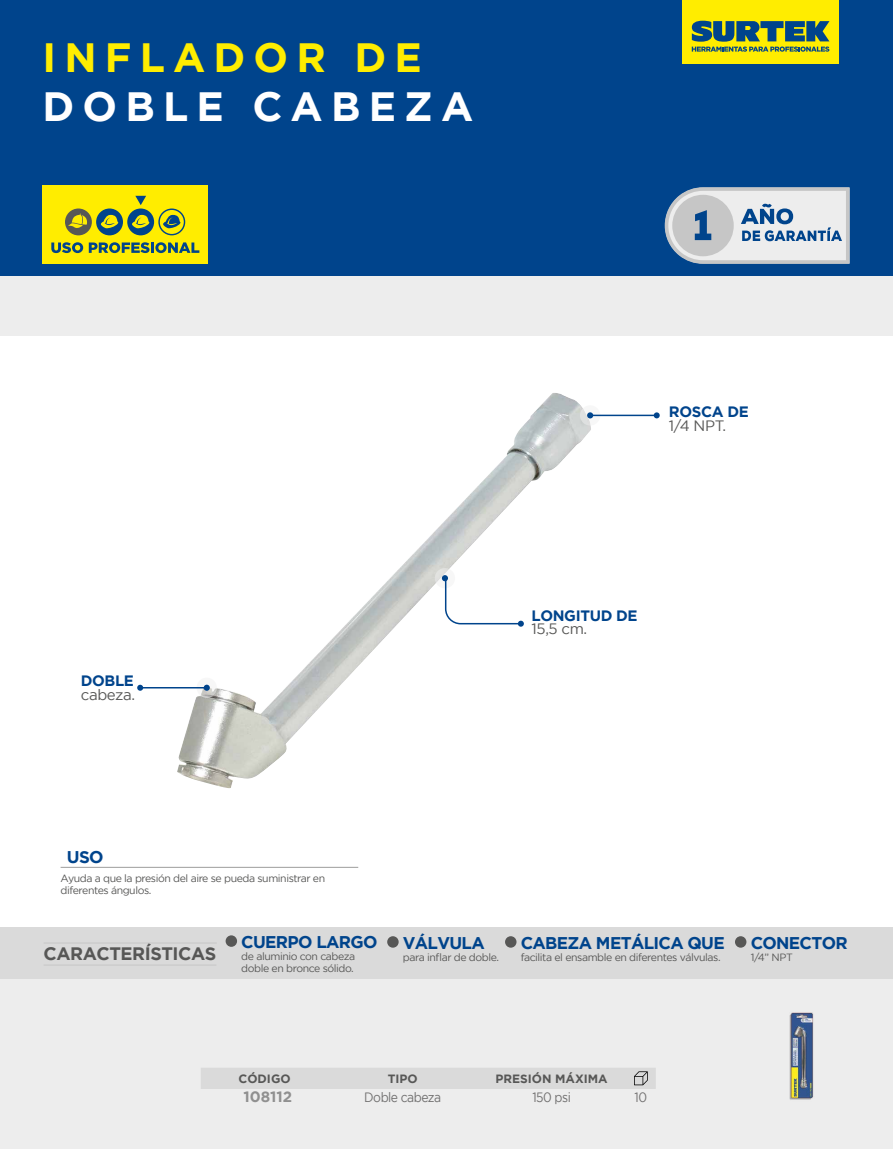
<style>
.page{position:relative;width:893px;height:1149px;background:#fff}
.page>*{position:absolute;margin:0;border:0;box-sizing:border-box;transform-origin:0 0}
.t1{font:700 40.8px "Gotham";letter-spacing:.2em;color:#fff}
.t2{font:700 40.8px "Gotham";letter-spacing:.2em;color:#ffed00}
.t3{font:700 18px "Gotham";letter-spacing:-.025em;color:#575756}
.t4{font:700 16.95px "Gotham";letter-spacing:-.04em;color:#00448c}
.t5{font:700 15px "Gotham";letter-spacing:-.025em;color:#00448c}
.t6{font:15px "Gotham";letter-spacing:-.025em;color:#575756}
.t7{font:700 15px "Gotham";color:#909090}
.t8{font:13.5px "Gotham";letter-spacing:-.04em;color:#706f6f;scale:.9 1}
.t9{font:700 12px "Gotham";color:#575756}
.t10{font:10.5px/12px "Gotham";letter-spacing:-.04em;color:#575756}
</style>
<div class="page">
<div style="left:0;top:0;width:893px;height:276px;background:#00448c"></div>
<div style="left:0;top:276px;width:893px;height:60px;background:#ededed"></div>
<div style="left:682px;top:0;width:157px;height:64px;background:#ffed00"></div>
<svg style="left:692px;top:21px;width:137px;height:31px"></svg>
<div style="left:0;top:935px;width:893px;height:213px;background:#ededed"></div>
<div style="left:0;top:927px;width:893px;height:51px;background:#dadada"></div>
<hr style="left:44px;top:942px;width:173px;height:1px;background:#c6c6c6">
<hr style="left:44px;top:964px;width:172px;height:1px;background:#c6c6c6">
<div style="left:226px;top:935px;width:11px;height:11px;background:#575756;border-radius:50%"></div>
<div style="left:387px;top:935px;width:12px;height:12px;background:#575756;border-radius:50%"></div>
<div style="left:505px;top:935px;width:11px;height:12px;background:#575756;border-radius:50%"></div>
<div style="left:735px;top:935px;width:11px;height:12px;background:#575756;border-radius:50%"></div>
<div style="left:43px;top:185px;width:165px;height:79px;background:#ffed00"></div>
<svg style="left:51px;top:242px;width:32px;height:11px"></svg>
<svg style="left:89px;top:242px;width:110px;height:11px"></svg>
<div style="left:65px;top:208px;width:27px;height:27px;background:#575756;border-radius:50%"></div>
<div style="left:96px;top:208px;width:27px;height:27px;background:#00448c;border-radius:50%"></div>
<svg style="left:101px;top:215px;width:17px;height:13px"></svg>
<svg style="left:158px;top:208px;width:27px;height:27px"></svg>
<svg style="left:68px;top:214px;width:19px;height:14px"></svg>
<svg style="left:135px;top:196px;width:11px;height:9px"></svg>
<div style="left:127px;top:208px;width:27px;height:27px;background:#00448c;border-radius:50%"></div>
<svg style="left:132px;top:215px;width:17px;height:13px"></svg>
<img style="left:177px;top:393px;width:414px;height:395px">
<img style="left:789px;top:1012px;width:25px;height:88px">
<div style="left:201px;top:1068px;width:455px;height:20px;background:#dadada"></div>
<hr style="left:61px;top:866px;width:297px;height:1px;background:#9d9d9c">
<svg style="left:435px;top:568px;width:20px;height:20px"></svg>
<svg style="left:442px;top:575px;width:82px;height:51px"></svg>
<svg style="left:197px;top:677px;width:20px;height:20px"></svg>
<svg style="left:204px;top:684px;width:6px;height:6px"></svg>
<svg style="left:580px;top:405px;width:20px;height:20px"></svg>
<svg style="left:587px;top:412px;width:6px;height:6px"></svg>
<hr style="left:140px;top:686px;width:67px;height:2px;background:#00448c">
<svg style="left:137px;top:684px;width:6px;height:6px"></svg>
<hr style="left:590px;top:414px;width:67px;height:2px;background:#00448c">
<svg style="left:654px;top:412px;width:6px;height:6px"></svg>
<svg style="left:665px;top:187px;width:184px;height:77px;background:#bec8d3"></svg>
<h1 class="t2" style="left:43px;top:34px;width:381px">INFLADOR DE</h1>
<h1 class="t1" style="left:43px;top:83px;width:432px">DOBLE CABEZA</h1>
<h3 class="t5" style="left:669px;top:403px;width:81px">ROSCA DE</h3>
<h3 class="t6" style="left:669px;top:417px;width:59px">1/4 NPT.</h3>
<h3 class="t5" style="left:81px;top:672px;width:55px">DOBLE</h3>
<h3 class="t6" style="left:81px;top:686px;width:56px">cabeza.</h3>
<h3 class="t5" style="left:531px;top:606px;width:108px">LONGITUD DE</h3>
<h3 class="t6" style="left:531px;top:620px;width:57px">15,5 cm.</h3>
<h3 class="t4" style="left:67px;top:847px;width:38px">USO</h3>
<p class="t10" style="left:61px;top:871px;width:266px">Ayuda a que la presión del aire se pueda suministrar en diferentes ángulos.</p>
<h2 class="t3" style="left:44px;top:942px;width:174px">CARACTERÍSTICAS</h2>
<h3 class="t4" style="left:241px;top:931px;width:138px">CUERPO LARGO</h3>
<p class="t10" style="left:241px;top:949px;width:115px">de aluminio con cabeza doble en bronce sólido.</p>
<h3 class="t4" style="left:403px;top:932px;width:83px">VÁLVULA</h3>
<p class="t10" style="left:403px;top:950px;width:98px">para inflar de doble.</p>
<h3 class="t4" style="left:521px;top:932px;width:205px">CABEZA METÁLICA QUE</h3>
<p class="t10" style="left:521px;top:950px;width:201px">facilita el ensamble en diferentes válvulas.</p>
<h3 class="t4" style="left:751px;top:932px;width:99px">CONECTOR</h3>
<p class="t10" style="left:751px;top:950px;width:44px">1/4” NPT</p>
<p class="t9" style="left:239px;top:1071px;width:54px">CÓDIGO</p>
<p class="t9" style="left:388px;top:1071px;width:32px">TIPO</p>
<p class="t9" style="left:495px;top:1071px;width:114px">PRESIÓN MÁXIMA</p>
<h3 class="t7" style="left:243px;top:1087px;width:50px">108112</h3>
<p class="t8" style="left:364px;top:1088px;width:87px">Doble cabeza</p>
<p class="t8" style="left:532px;top:1088px;width:44px">150 psi</p>
<p class="t8" style="left:635px;top:1088px;width:15px">10</p>
</div>
